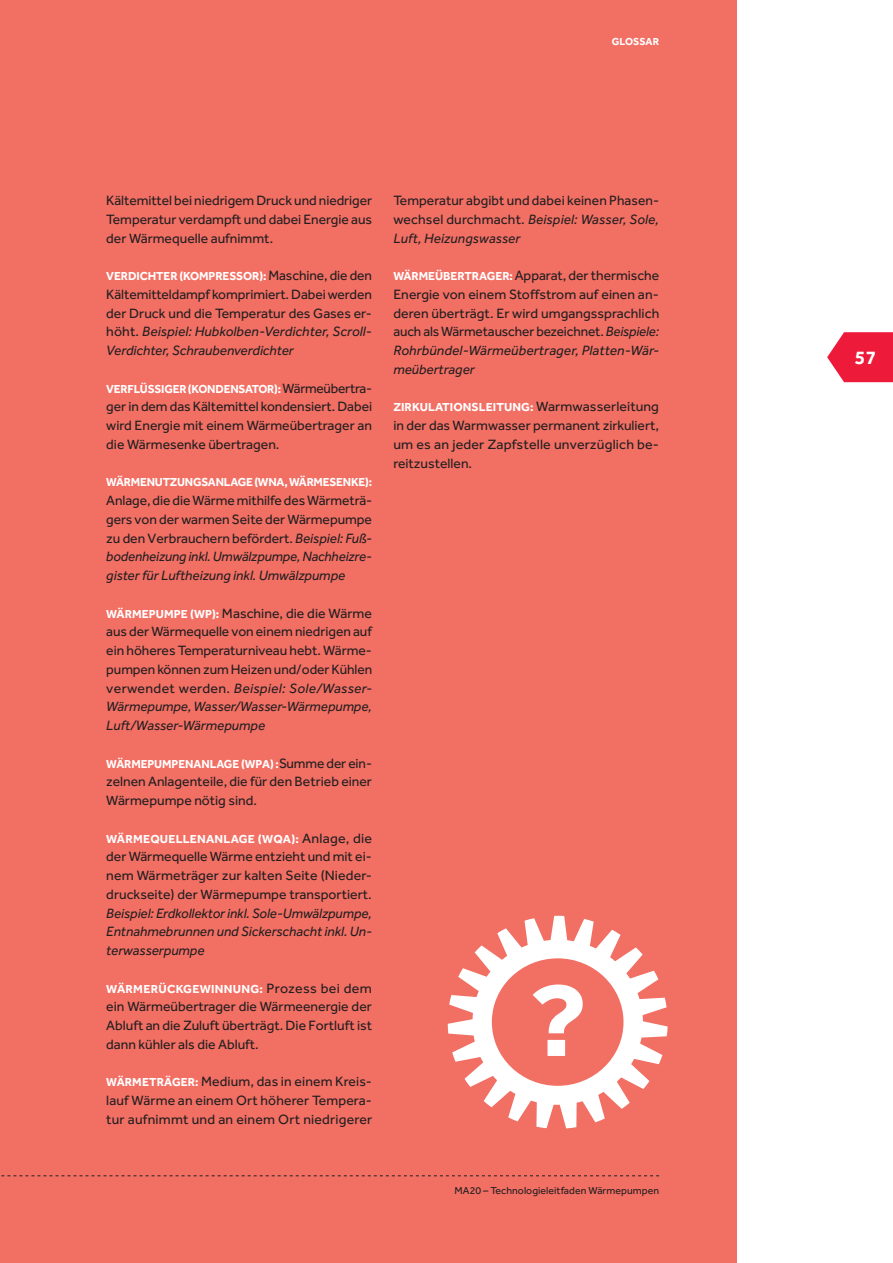
<style>
.page{position:relative;width:893px;height:1263px;background:#fff}
.page>*{position:absolute;margin:0;border:0;box-sizing:border-box;transform-origin:0 0}
.t1{font:700 19.5px "Effra";color:#fff}
.Fließtext{font:13.95px/18.8px "Effra";color:#231f20;text-align:justify}
.Fließtext-2{font:700 12px "Effra";letter-spacing:-.005em;color:#fff}
.Fließtext-3{font:700 12px "Effra";letter-spacing:.015em;color:#fff}
.Fließtext-4{font:700 12px "Effra";letter-spacing:.025em;color:#fff}
.t2{font:10.5px "Effra";letter-spacing:.005em;color:#231f20}
.t3{font:700 10.5px "Effra";color:#fff}
.s1{font-weight:400;font-size:13.95px;color:#231f20}
.s2{font-style:italic}
.s3{font-weight:700;font-size:12px;color:#fff}
</style>
<div class="page">
<div style="left:0;top:0;width:736px;height:1263px;background:#f26f64"></div>
<svg style="left:448px;top:916px;width:220px;height:212px"></svg>
<svg style="left:533px;top:984px;width:50px;height:72px"></svg>
<svg style="left:827px;top:332px;width:66px;height:50px;background:#ef3854"></svg>
<svg style="left:1px;top:1175px;width:658px;height:1px"></svg>
<p class="t3" style="left:612px;top:35px;width:49px">GLOSSAR</p>
<p class="Fließtext" style="left:106px;top:191px;width:267px">Kältemittel bei niedrigem Druck und niedriger Temperatur verdampft und dabei Energie aus der Wärmequelle aufnimmt.</p>
<p class="Fließtext-2" style="left:106px;top:269px;width:267px">VERDICHTER (KOMPRESSOR): <span class="s1">Maschine, die den</span></p>
<p class="Fließtext" style="left:106px;top:285px;width:267px">Kältemitteldampf komprimiert. Dabei werden der Druck und die Temperatur des Gases er&shy;höht. <span class="s2">Beispiel: Hubkolben-Verdichter, Scroll-Verdichter, Schraubenverdichter</span></p>
<p class="Fließtext-2" style="left:106px;top:381px;width:267px">VERFLÜSSIGER (KONDENSATOR): <span class="s1">Wärmeübertra-</span></p>
<p class="Fließtext" style="left:106px;top:397px;width:267px">ger in dem das Kältemittel kondensiert. Dabei wird Energie mit einem Wärmeübertrager an die Wärmesenke übertragen.</p>
<p class="Fließtext-2" style="left:106px;top:475px;width:267px">WÄRMENUTZUNGSANLAGE (WNA, WÄRMESENKE):</p>
<p class="Fließtext" style="left:106px;top:491px;width:267px">Anlage, die die Wärme mithilfe des Wärmeträ&shy;gers von der warmen Seite der Wärmepumpe zu den Verbrauchern befördert. <span class="s2">Beispiel: Fuß&shy;bodenheizung inkl. Umwälzpumpe, Nachheizre&shy;gister für Luftheizung inkl. Umwälzpumpe</span></p>
<p class="Fließtext" style="left:106px;top:603px;width:267px"><span class="s3">WÄRMEPUMPE (WP):</span> Maschine, die die Wärme aus der Wärmequelle von einem niedrigen auf ein höheres Temperaturniveau hebt. Wärme&shy;pumpen können zum Heizen und/oder Kühlen verwendet werden. <span class="s2">Beispiel: Sole/Wasser-Wärmepumpe, Wasser/Wasser-Wärmepumpe, Luft/Wasser-Wärmepumpe</span></p>
<p class="Fließtext-2" style="left:106px;top:756px;width:267px">WÄRMEPUMPENANLAGE (WPA) :<span class="s1">Summe der ein-</span></p>
<p class="Fließtext" style="left:106px;top:772px;width:267px">zelnen Anlagenteile, die für den Betrieb einer<br>Wärmepumpe nötig sind.</p>
<p class="Fließtext-3" style="left:106px;top:831px;width:267px">WÄRMEQUELLENANLAGE (WQA): <span class="s1">Anlage, die</span></p>
<p class="Fließtext" style="left:106px;top:847px;width:267px">der Wärmequelle Wärme entzieht und mit ei&shy;nem Wärmeträger zur kalten Seite (Nieder&shy;druckseite) der Wärmepumpe transportiert.<br><span class="s2">Beispiel: Erdkollektor inkl. Sole-Umwälzpumpe, Entnahmebrunnen und Sickerschacht inkl. Un&shy;terwasserpumpe</span></p>
<p class="Fließtext-4" style="left:106px;top:981px;width:267px">WÄRMERÜCKGEWINNUNG: <span class="s1">Prozess bei dem</span></p>
<p class="Fließtext" style="left:106px;top:997px;width:267px">ein Wärmeübertrager die Wärmeenergie der Abluft an die Zuluft überträgt. Die Fortluft ist dann kühler als die Abluft.</p>
<p class="Fließtext" style="left:106px;top:1072px;width:267px"><span class="s3">WÄRMETRÄGER:</span> Medium, das in einem Kreis&shy;lauf Wärme an einem Ort höherer Tempera&shy;tur aufnimmt und an einem Ort niedrigerer</p>
<p class="Fließtext" style="left:393px;top:191px;width:267px">Temperatur abgibt und dabei keinen Phasen&shy;wechsel durchmacht. <span class="s2">Beispiel: Wasser, Sole, Luft, Heizungswasser</span></p>
<p class="Fließtext" style="left:393px;top:266px;width:267px"><span class="s3">WÄRMEÜBERTRAGER:</span> Apparat, der thermische Energie von einem Stoffstrom auf einen an&shy;deren überträgt. Er wird umgangssprachlich auch als Wärmetauscher bezeichnet. <span class="s2">Beispiele:<br>Rohrbündel-Wärmeübertrager, Platten-Wär&shy;meübertrager</span></p>
<p class="Fließtext-2" style="left:393px;top:400px;width:267px">ZIRKULATIONSLEITUNG: <span class="s1">Warmwasserleitung</span></p>
<p class="Fließtext" style="left:393px;top:416px;width:267px">in der das Warmwasser permanent zirkuliert, um es an jeder Zapfstelle unverzüglich be&shy;reitzustellen.</p>
<p class="t2" style="left:455px;top:1184px;width:206px">MA20 – Technologieleitfaden Wärmepumpen</p>
<h1 class="t1" style="left:855px;top:345px;width:23px">57</h1>
</div>
